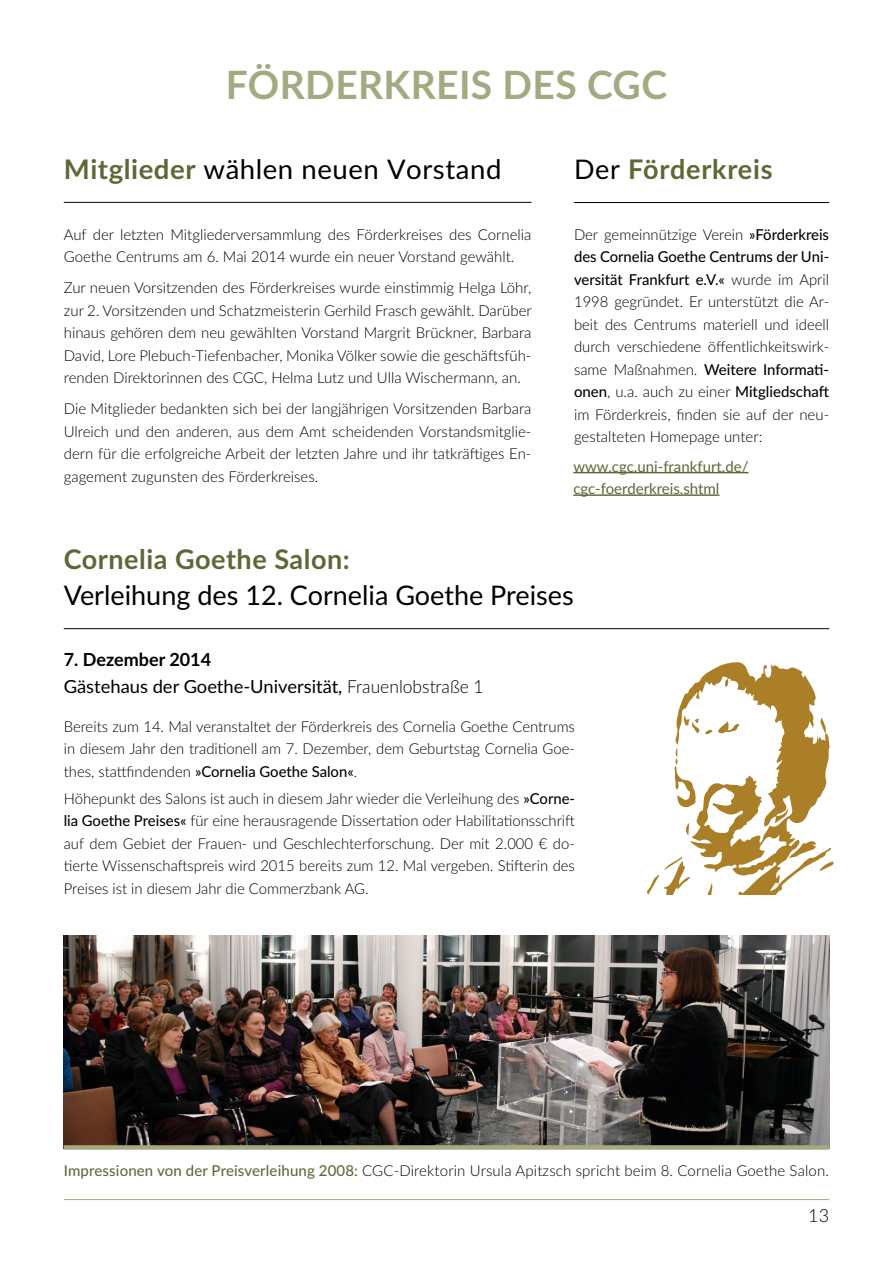
<style>
.page{position:relative;width:893px;height:1263px;background:#fff}
.page>*{position:absolute;margin:0;border:0;box-sizing:border-box;transform-origin:0 0}
.t1{font:700 39px "Lato";letter-spacing:.01em;color:#a5a982}
.t2{font:27px "Lato";color:#000}
.t3{font:700 27px "Lato";letter-spacing:.02em;color:#606737}
.t4{font:27px "Lato";letter-spacing:.02em;color:#000}
.t5{font:18px/27px "Lato";color:#000}
.t6{font:300 18px "Lato";color:#000}
.t7{font:300 15px/22.5px "Lato";color:#000;text-align:justify}
.t8{font:15px/22.5px "Lato";color:#606737}
.s1{font-weight:700;color:#606737}
.s2{font-weight:400;color:#000}
.s3{font-weight:500}
.s4{font-weight:700}
.s5{font-weight:300}
.s6{font-weight:500;color:#606737}
</style>
<div class="page">
<hr style="left:64px;top:1199px;width:765px;height:1px;background:#a5a982">
<hr style="left:64px;top:628px;width:765px;height:1px;background:#000">
<hr style="left:64px;top:202px;width:467px;height:1px;background:#000">
<img style="left:64px;top:935px;width:765px;height:210px">
<div style="left:64px;top:1145px;width:765px;height:5px;background:#a5a982"></div>
<hr style="left:574px;top:202px;width:255px;height:1px;background:#000">
<svg style="left:647px;top:662px;width:187px;height:233px"></svg>
<hr style="left:573px;top:472px;width:175px;height:1px;background:#606737">
<hr style="left:573px;top:494px;width:146px;height:2px;background:#606737">
<h1 class="t1" style="left:226px;top:57px;width:443px">FÖRDERKREIS DES CGC</h1>
<h2 class="t4" style="left:64px;top:150px;width:439px"><span class="s1">Mitglieder</span> wählen neuen Vorstand</h2>
<p class="t7" style="left:64px;top:222px;width:469px">Auf der letzten Mitgliederversammlung des Förderkreises des Cornelia<br>Goethe Centrums am 6. Mai 2014 wurde ein neuer Vorstand gewählt.</p>
<p class="t7" style="left:64px;top:276px;width:470px">Zur neuen Vorsitzenden des Förderkreises wurde einstimmig Helga Löhr, zur 2. Vorsitzenden und Schatzmeisterin Gerhild Frasch gewählt. Darüber hinaus gehören dem neu gewählten Vorstand Margrit Brückner, Barbara David, Lore Plebuch-Tiefenbacher, Monika Völker sowie die geschäftsfüh&shy;renden Direktorinnen des CGC, Helma Lutz und Ulla Wischermann, an.</p>
<p class="t7" style="left:64px;top:397px;width:469px">Die Mitglieder bedankten sich bei der langjährigen Vorsitzenden Barbara Ulreich und den anderen, aus dem Amt scheidenden Vorstandsmitglie&shy;dern für die erfolgreiche Arbeit der letzten Jahre und ihr tatkräftiges En&shy;gagement zugunsten des Förderkreises.</p>
<h2 class="t3" style="left:574px;top:149px;width:200px"><span class="s2">Der</span> Förderkreis</h2>
<p class="t7" style="left:574px;top:222px;width:257px">Der gemeinnützige Verein <span class="s3">»Förderkreis des Cornelia Goethe Centrums der Uni&shy;versität Frankfurt e.V.«</span> wurde im April 1998 gegründet. Er unterstützt die Ar&shy;beit des Centrums materiell und ideell durch verschiedene öffentlichkeitswirk&shy;same Maßnahmen. <span class="s3">Weitere Informati&shy;onen</span>, u.a. auch zu einer <span class="s3">Mitgliedschaft </span>im Förderkreis, finden sie auf der neu&shy;gestalteten Homepage unter:</p>
<p class="t8" style="left:573px;top:454px;width:177px">www.cgc.uni-frankfurt.de/ cgc-foerderkreis.shtml</p>
<h2 class="t3" style="left:64px;top:539px;width:288px">Cornelia Goethe Salon:</h2>
<h2 class="t2" style="left:64px;top:576px;width:512px">Verleihung des 12. Cornelia Goethe Preises</h2>
<p class="t5" style="left:64px;top:645px;width:421px"><span class="s4">7. Dezember 2014<br></span>Gästehaus der Goethe-Universität, <span class="s5">Frauenlobstraße 1</span></p>
<p class="t7" style="left:64px;top:715px;width:513px">Bereits zum 14. Mal veranstaltet der Förderkreis des Cornelia Goethe Centrums in diesem Jahr den traditionell am 7. Dezember, dem Geburtstag Cornelia Goe&shy;thes, stattfindenden <span class="s3">»Cornelia Goethe Salon«</span>.</p>
<p class="t7" style="left:64px;top:786px;width:513px">Höhepunkt des Salons ist auch in diesem Jahr wieder die Verleihung des <span class="s3">»Corne&shy;lia Goethe Preises«</span> für eine herausragende Dissertation oder Habilitationsschrift auf dem Gebiet der Frauen- und Geschlechterforschung. Der mit 2.000 € do&shy;tierte Wissenschaftspreis wird 2015 bereits zum 12. Mal vergeben. Stifterin des Preises ist in diesem Jahr die Commerzbank AG.</p>
<p class="t7" style="left:64px;top:1159px;width:767px"><span class="s6">Impressionen von der Preisverleihung 2008:</span> CGC-Direktorin Ursula Apitzsch spricht beim 8. Cornelia Goethe Salon.</p>
<p class="t6" style="left:808px;top:1203px;width:22px">13</p>
</div>
